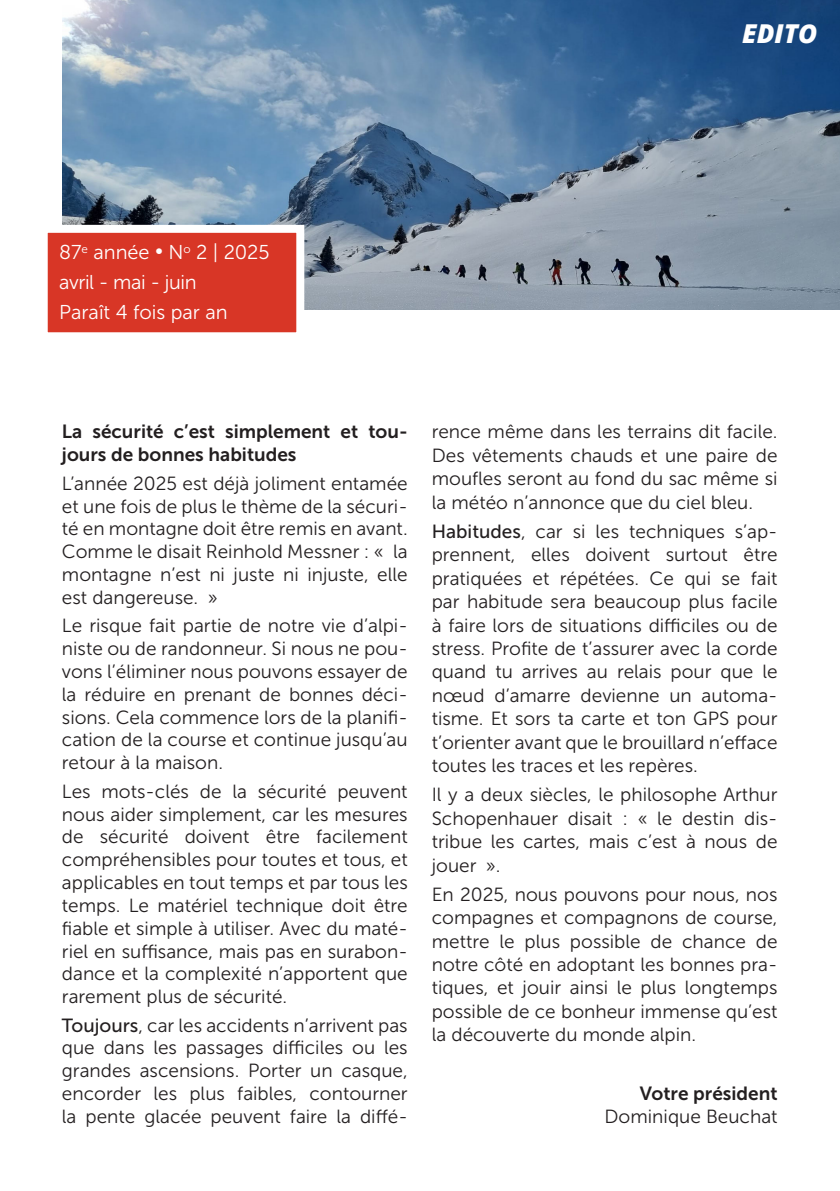
<style>
.page{position:relative;width:840px;height:1191px;background:#fff}
.page>*{position:absolute;margin:0;border:0;box-sizing:border-box;transform-origin:0 0}
.t1{font:italic 800 26px "Open Sans";color:#fff}
.corps_de_texte{font:20px "Museo Sans 300";color:#fff}
.corps_de_texte-2{font:20px "Museo Sans 300";letter-spacing:-.02em;color:#fff}
.corps_de_texte-3{font:19px/22.8px "Museo Sans 300";color:#231f20;text-align:justify}
.corps_de_texte-4{font:19px/22.8px "Museo Sans 700";color:#231f20}
.s1{font-family:"Museo Sans 500"}
</style>
<div class="page">
<img style="left:62px;top:0;width:777px;height:309px">
<svg style="left:47px;top:221px;width:261px;height:112px;background:#d74f42"></svg>
<p class="t1" style="left:741px;top:13px;width:77px">EDITO</p>
<p class="corps_de_texte" style="left:59px;top:241px;width:212px">87<sup>e</sup> année • N<sup>o</sup> 2 | 2025</p>
<p class="corps_de_texte-2" style="left:59px;top:271px;width:139px">avril - mai - juin</p>
<p class="corps_de_texte" style="left:59px;top:301px;width:170px">Paraît 4 fois par an</p>
<p class="corps_de_texte-4" style="left:62px;top:420px;width:347px">La sécurité c’est simplement et tou&shy;jours de bonnes habitudes</p>
<p class="corps_de_texte-3" style="left:62px;top:472px;width:347px">L’année 2025 est déjà joliment entamée et une fois de plus le thème de la sécuri&shy;té en montagne doit être remis en avant.<br>Comme le disait Reinhold Messner : « la montagne n’est ni juste ni injuste, elle est dangereuse. »</p>
<p class="corps_de_texte-3" style="left:62px;top:614px;width:347px">Le risque fait partie de notre vie d’alpi&shy;niste ou de randonneur. Si nous ne pou&shy;vons l’éliminer nous pouvons essayer de la réduire en prenant de bonnes déci&shy;sions. Cela commence lors de la planifi&shy;cation de la course et continue jusqu’au retour à la maison.</p>
<p class="corps_de_texte-3" style="left:62px;top:780px;width:347px">Les mots-clés de la sécurité peuvent nous aider simplement, car les mesures de sécurité doivent être facilement compréhensibles pour toutes et tous, et applicables en tout temps et par tous les temps. Le matériel technique doit être fiable et simple à utiliser. Avec du maté&shy;riel en suffisance, mais pas en surabon&shy;dance et la complexité n’apportent que rarement plus de sécurité.</p>
<p class="corps_de_texte-3" style="left:62px;top:1013px;width:347px"><span class="s1">Toujours</span>, car les accidents n’arrivent pas que dans les passages difficiles ou les grandes ascensions. Porter un casque, encorder les plus faibles, contourner la pente glacée peuvent faire la diffé-</p>
<p class="corps_de_texte-3" style="left:431px;top:420px;width:347px;line-height:23.4px">rence même dans les terrains dit facile.<br>Des vêtements chauds et une paire de moufles seront au fond du sac même si la météo n’annonce que du ciel bleu.</p>
<p class="corps_de_texte-3" style="left:431px;top:519px;width:347px;line-height:23.4px"><span class="s1">Habitudes</span>, car si les techniques s’ap&shy;prennent, elles doivent surtout être pratiquées et répétées. Ce qui se fait par habitude sera beaucoup plus facile à faire lors de situations difficiles ou de stress. Profite de t’assurer avec la corde quand tu arrives au relais pour que le nœud d’amarre devienne un automa&shy;tisme. Et sors ta carte et ton GPS pour t’orienter avant que le brouillard n’efface toutes les traces et les repères.</p>
<p class="corps_de_texte-3" style="left:431px;top:783px;width:347px;line-height:23.4px">Il y a deux siècles, le philosophe Arthur Schopenhauer disait : « le destin dis&shy;tribue les cartes, mais c’est à nous de jouer ».</p>
<p class="corps_de_texte-3" style="left:431px;top:882px;width:347px;line-height:23.4px">En 2025, nous pouvons pour nous, nos compagnes et compagnons de course, mettre le plus possible de chance de notre côté en adoptant les bonnes pra&shy;tiques, et jouir ainsi le plus longtemps possible de ce bonheur immense qu’est la découverte du monde alpin.</p>
<p class="corps_de_texte-4" style="left:639px;top:1081px;width:139px">Votre président</p>
<p class="corps_de_texte-3" style="left:604px;top:1105px;width:174px">Dominique Beuchat</p>
</div>
